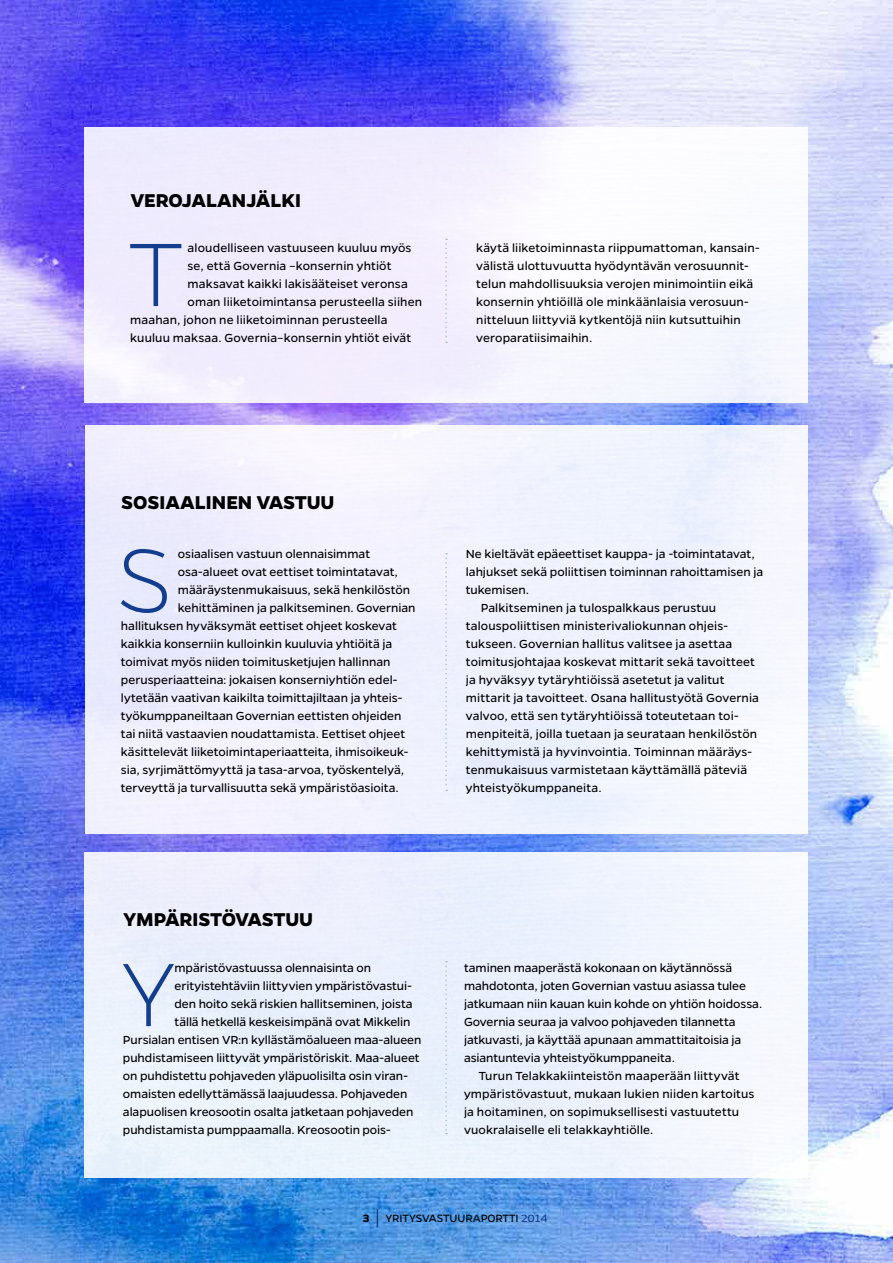
<style>
.page{position:relative;width:893px;height:1263px;background:#fff}
.page>*{position:absolute;margin:0;border:0;box-sizing:border-box;transform-origin:0 0}
.t1{font:200 101.7px "Gentona";color:#133e8f}
.t2{font:700 21px "Gentona";letter-spacing:-.005em;color:#000}
.t3{font:13.2px/18px "Gentona";color:#000}
.t4{font:12px "Gentona";letter-spacing:-.005em;color:#000}
.t5{font:700 12px "Gentona";color:#000}
.s1{color:#133e8f}
</style>
<div class="page">
<img style="left:0;top:0;width:893px;height:1263px">
<div style="left:85px;top:853px;width:723px;height:325px;background:#ecf2fd"></div>
<div style="left:85px;top:128px;width:723px;height:275px;background:#f3f0fe"></div>
<div style="left:85px;top:425px;width:723px;height:409px;background:#f0f2fd"></div>
<svg style="left:445px;top:239px;width:2px;height:104px"></svg>
<svg style="left:445px;top:553px;width:2px;height:238px"></svg>
<svg style="left:445px;top:961px;width:2px;height:173px"></svg>
<svg style="left:377px;top:1209px;width:1px;height:18px"></svg>
<h2 class="t2" style="left:130px;top:188px;width:172px">VEROJALANJÄLKI</h2>
<h1 class="t1" style="left:129px;top:217px;width:55px">T</h1>
<p class="t3" style="left:188px;top:239px;width:225px">aloudelliseen vastuuseen kuuluu myös</p>
<p class="t3" style="left:188px;top:257px;width:205px">se, että Governia –konsernin yhtiöt</p>
<p class="t3" style="left:188px;top:275px;width:222px">maksavat kaikki lakisääteiset veronsa</p>
<p class="t3" style="left:188px;top:293px;width:236px">oman liiketoimintansa perusteella siihen</p>
<p class="t3" style="left:130px;top:311px;width:259px">maahan, johon ne liiketoiminnan perusteella</p>
<p class="t3" style="left:130px;top:329px;width:283px">kuuluu maksaa. Governia–konsernin yhtiöt eivät</p>
<p class="t3" style="left:476px;top:239px;width:284px">käytä liiketoiminnasta riippumattoman, kansain&shy;välistä ulottuvuutta hyödyntävän verosuunnit&shy;telun mahdollisuuksia verojen minimointiin eikä konsernin yhtiöillä ole minkäänlaisia verosuun&shy;nitteluun liittyviä kytkentöjä niin kutsuttuihin veroparatiisimaihin.</p>
<h2 class="t2" style="left:121px;top:490px;width:215px">SOSIAALINEN VASTUU</h2>
<h1 class="t1" style="left:117px;top:523px;width:57px">S</h1>
<p class="t3" style="left:178px;top:545px;width:194px">osiaalisen vastuun olennaisimmat</p>
<p class="t3" style="left:178px;top:563px;width:222px">osa-alueet ovat eettiset toimintatavat,</p>
<p class="t3" style="left:178px;top:581px;width:234px">määräystenmukaisuus, sekä henkilöstön</p>
<p class="t3" style="left:178px;top:599px;width:239px">kehittäminen ja palkitseminen. Governian</p>
<p class="t3" style="left:121px;top:617px;width:278px">hallituksen hyväksymät eettiset ohjeet koskevat</p>
<p class="t3" style="left:121px;top:635px;width:273px">kaikkia konserniin kulloinkin kuuluvia yhtiöitä ja</p>
<p class="t3" style="left:121px;top:653px;width:271px">toimivat myös niiden toimitusketjujen hallinnan</p>
<p class="t3" style="left:121px;top:671px;width:278px">perusperiaatteina: jokaisen konserniyhtiön edel-</p>
<p class="t3" style="left:121px;top:689px;width:283px">lytetään vaativan kaikilta toimittajiltaan ja yhteis-</p>
<p class="t3" style="left:121px;top:707px;width:282px">työkumppaneiltaan Governian eettisten ohjeiden</p>
<p class="t3" style="left:121px;top:725px;width:286px">tai niitä vastaavien noudattamista. Eettiset ohjeet</p>
<p class="t3" style="left:121px;top:743px;width:289px">käsittelevät liiketoimintaperiaatteita, ihmisoikeuk-</p>
<p class="t3" style="left:121px;top:761px;width:285px">sia, syrjimättömyyttä ja tasa-arvoa, työskentelyä,</p>
<p class="t3" style="left:121px;top:779px;width:279px">terveyttä ja turvallisuutta sekä ympäristöasioita.</p>
<p class="t3" style="left:466px;top:545px;width:290px">Ne kieltävät epäeettiset kauppa- ja -toimintatavat,</p>
<p class="t3" style="left:466px;top:563px;width:299px">lahjukset sekä poliittisen toiminnan rahoittamisen ja</p>
<p class="t3" style="left:466px;top:581px;width:65px">tukemisen.</p>
<p class="t3" style="left:481px;top:599px;width:237px">Palkitseminen ja tulospalkkaus perustuu</p>
<p class="t3" style="left:466px;top:617px;width:264px">talouspoliittisen ministerivaliokunnan ohjeis-</p>
<p class="t3" style="left:466px;top:635px;width:268px">tukseen. Governian hallitus valitsee ja asettaa</p>
<p class="t3" style="left:466px;top:653px;width:291px">toimitusjohtajaa koskevat mittarit sekä tavoitteet</p>
<p class="t3" style="left:466px;top:671px;width:260px">ja hyväksyy tytäryhtiöissä asetetut ja valitut</p>
<p class="t3" style="left:466px;top:689px;width:295px">mittarit ja tavoitteet. Osana hallitustyötä Governia</p>
<p class="t3" style="left:466px;top:707px;width:275px">valvoo, että sen tytäryhtiöissä toteutetaan toi-</p>
<p class="t3" style="left:466px;top:725px;width:293px">menpiteitä, joilla tuetaan ja seurataan henkilöstön</p>
<p class="t3" style="left:466px;top:743px;width:288px">kehittymistä ja hyvinvointia. Toiminnan määräys-</p>
<p class="t3" style="left:466px;top:761px;width:283px">tenmukaisuus varmistetaan käyttämällä päteviä</p>
<p class="t3" style="left:466px;top:779px;width:137px">yhteistyökumppaneita.</p>
<h2 class="t2" style="left:123px;top:907px;width:191px">YMPÄRISTÖVASTUU</h2>
<h1 class="t1" style="left:121px;top:937px;width:57px">Y</h1>
<p class="t3" style="left:175px;top:959px;width:198px">mpäristövastuussa olennaisinta on</p>
<p class="t3" style="left:175px;top:977px;width:239px">erityistehtäviin liittyvien ympäristövastui-</p>
<p class="t3" style="left:175px;top:995px;width:240px">den hoito sekä riskien hallitseminen, joista</p>
<p class="t3" style="left:175px;top:1013px;width:238px">tällä hetkellä keskeisimpänä ovat Mikkelin</p>
<p class="t3" style="left:123px;top:1031px;width:300px">Pursialan entisen VR:n kyllästämöalueen maa-alueen</p>
<p class="t3" style="left:123px;top:1049px;width:298px">puhdistamiseen liittyvät ympäristöriskit. Maa-alueet</p>
<p class="t3" style="left:123px;top:1067px;width:287px">on puhdistettu pohjaveden yläpuolisilta osin viran-</p>
<p class="t3" style="left:123px;top:1085px;width:286px">omaisten edellyttämässä laajuudessa. Pohjaveden</p>
<p class="t3" style="left:123px;top:1103px;width:292px">alapuolisen kreosootin osalta jatketaan pohjaveden</p>
<p class="t3" style="left:123px;top:1121px;width:269px">puhdistamista pumppaamalla. Kreosootin pois-</p>
<p class="t3" style="left:464px;top:959px;width:270px">taminen maaperästä kokonaan on käytännössä</p>
<p class="t3" style="left:464px;top:977px;width:284px">mahdotonta, joten Governian vastuu asiassa tulee</p>
<p class="t3" style="left:464px;top:995px;width:300px">jatkumaan niin kauan kuin kohde on yhtiön hoidossa.</p>
<p class="t3" style="left:464px;top:1013px;width:273px">Governia seuraa ja valvoo pohjaveden tilannetta</p>
<p class="t3" style="left:464px;top:1031px;width:279px">jatkuvasti, ja käyttää apunaan ammattitaitoisia ja</p>
<p class="t3" style="left:464px;top:1049px;width:212px">asiantuntevia yhteistyökumppaneita.</p>
<p class="t3" style="left:479px;top:1067px;width:262px">Turun Telakkakiinteistön maaperään liittyvät</p>
<p class="t3" style="left:464px;top:1085px;width:292px">ympäristövastuut, mukaan lukien niiden kartoitus</p>
<p class="t3" style="left:464px;top:1103px;width:277px">ja hoitaminen, on sopimuksellisesti vastuutettu</p>
<p class="t3" style="left:464px;top:1121px;width:191px">vuokralaiselle eli telakkayhtiölle.</p>
<p class="t5" style="left:363px;top:1211px;width:8px">3</p>
<p class="t4" style="left:385px;top:1211px;width:164px">YRITYSVASTUURAPORTTI <span class="s1">2014</span></p>
</div>
